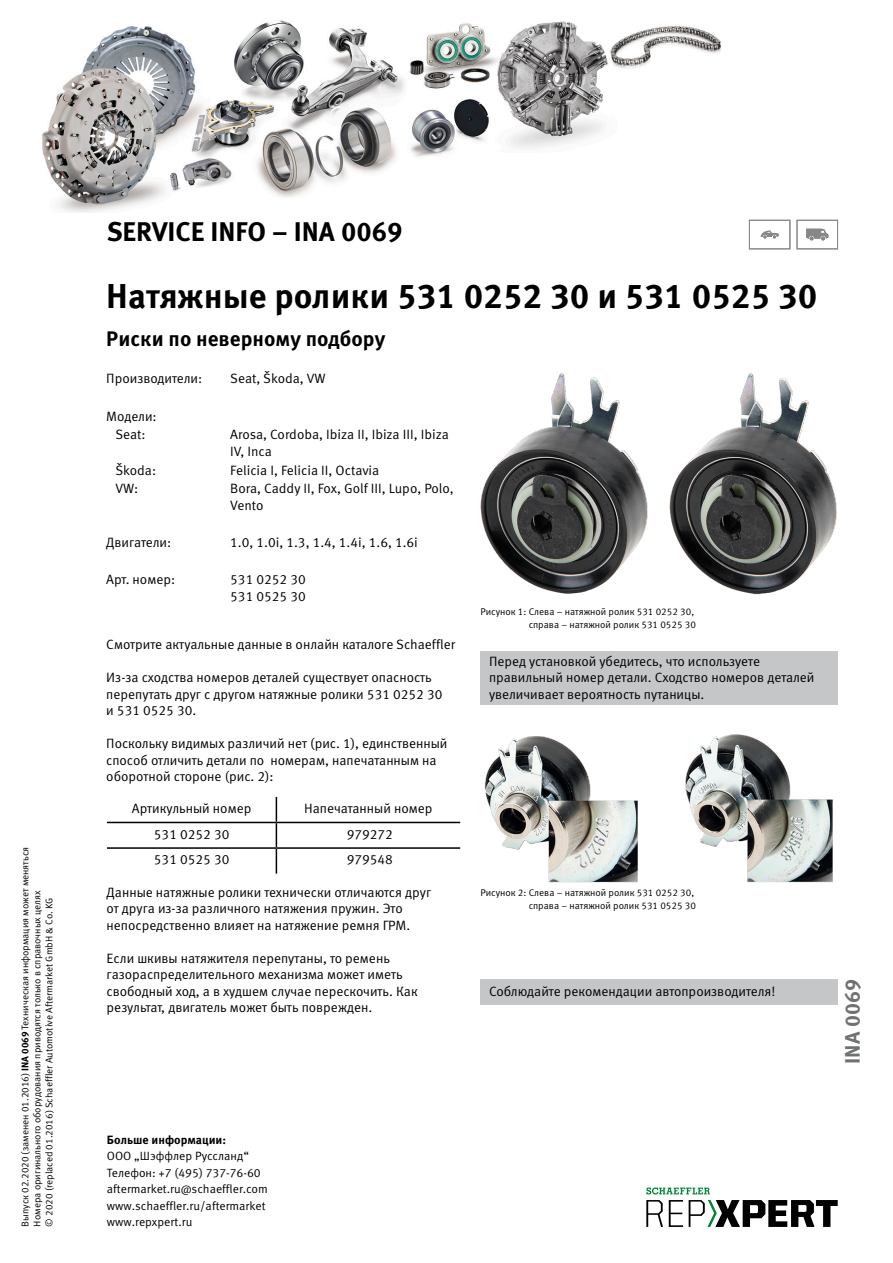
<style>
.page{position:relative;width:893px;height:1263px;background:#fff}
.page>*{position:absolute;margin:0;border:0;box-sizing:border-box;transform-origin:0 0}
.t1{font:700 34.5px "Meta Pro";color:#000}
.t2{font:700 27px "Meta Pro";color:#000}
.t3{font:700 21px "Meta Pro";color:#000}
.t4{font:700 21px "Meta Pro";color:#6f7172}
.t5{font:13.5px/16.5px "Meta Pro Norm";color:#000}
.t6{font:12px/16.5px "Meta Pro Norm";color:#000}
.t7{font:700 12px "Meta Pro";color:#000}
.t8{font:9.75px/12.8px "Meta Pro Norm";color:#000;text-align:right}
.s1{font-family:"Meta Pro";font-weight:700}
</style>
<div class="page">
<div style="left:480px;top:651px;width:358px;height:54px;background:#c5c6c7"></div>
<img style="left:480px;top:372px;width:357px;height:223px">
<hr style="left:107px;top:822px;width:169px;height:1px;background:#000">
<hr style="left:276px;top:822px;width:184px;height:1px;background:#000">
<hr style="left:107px;top:847px;width:169px;height:2px;background:#000">
<hr style="left:276px;top:847px;width:184px;height:2px;background:#000">
<svg style="left:276px;top:797px;width:1px;height:77px"></svg>
<img style="left:484px;top:734px;width:349px;height:149px">
<div style="left:480px;top:980px;width:358px;height:25px;background:#c5c6c7"></div>
<div style="left:749px;top:220px;width:41px;height:29px;border:1px solid #868789"></div>
<svg style="left:761px;top:231px;width:18px;height:7px"></svg>
<div style="left:797px;top:220px;width:41px;height:29px;border:1px solid #868789"></div>
<svg style="left:806px;top:229px;width:22px;height:11px"></svg>
<img style="left:42px;top:20px;width:679px;height:193px">
<svg style="left:646px;top:1200px;width:17px;height:27px"></svg>
<svg style="left:669px;top:1200px;width:14px;height:27px"></svg>
<svg style="left:689px;top:1200px;width:149px;height:27px"></svg>
<svg style="left:646px;top:1187px;width:64px;height:7px"></svg>
<p class="t8" style="left:18px;top:1226px;width:381px;rotate:-90deg">Выпуск 02.2020 (заменен 01.2016) <span class="s1">INA 0069</span> Техническая информация может меняться</p>
<p class="t8" style="left:31px;top:1226px;width:337px;line-height:12px;text-align:left;rotate:-90deg">Номера оригинального оборудования приводятся только в справочных целях © 2020 (replaced 01.2016) Schaeffler Automotive Aftermarket GmbH &amp; Co. KG</p>
<h2 class="t2" style="left:107px;top:210px;width:297px">SERVICE INFO – INA 0069</h2>
<h1 class="t1" style="left:106px;top:269px;width:713px">Натяжные ролики 531 0252 30 и 531 0525 30</h1>
<h3 class="t3" style="left:106px;top:323px;width:281px">Риски по неверному подбору</h3>
<p class="t5" style="left:106px;top:369px;width:97px">Производители:</p>
<p class="t5" style="left:230px;top:369px;width:97px">Seat, Škoda, VW</p>
<p class="t5" style="left:106px;top:406px;width:52px;line-height:18.8px;text-align:center">Модели:<br>Seat:</p>
<p class="t5" style="left:230px;top:425px;width:220px">Arosa, Cordoba, Ibiza II, Ibiza III, Ibiza<br>IV, Inca</p>
<p class="t5" style="left:115px;top:461px;width:42px">Škoda:</p>
<p class="t5" style="left:230px;top:461px;width:151px">Felicia I, Felicia II, Octavia</p>
<p class="t5" style="left:115px;top:479px;width:24px">VW:</p>
<p class="t5" style="left:230px;top:479px;width:225px">Bora, Caddy II, Fox, Golf III, Lupo, Polo,<br>Vento</p>
<p class="t5" style="left:106px;top:533px;width:66px">Двигатели:</p>
<p class="t5" style="left:230px;top:533px;width:189px">1.0, 1.0i, 1.3, 1.4, 1.4i, 1.6, 1.6i</p>
<p class="t5" style="left:106px;top:571px;width:70px">Арт. номер:</p>
<p class="t5" style="left:230px;top:571px;width:77px">531 0252 30<br>531 0525 30</p>
<p class="t5" style="left:106px;top:635px;width:350px">Смотрите актуальные данные в онлайн каталоге Schaeffler</p>
<p class="t5" style="left:106px;top:668px;width:338px">Из-за сходства номеров деталей существует опасность перепутать друг с другом натяжные ролики 531 0252 30 и 531 0525 30.</p>
<p class="t5" style="left:106px;top:734px;width:343px">Поскольку видимых различий нет (рис. 1), единственный способ отличить детали по номерам, напечатанным на оборотной стороне (рис. 2):</p>
<p class="t5" style="left:132px;top:799px;width:121px">Артикульный номер</p>
<p class="t5" style="left:304px;top:799px;width:130px">Напечатанный номер</p>
<p class="t5" style="left:154px;top:825px;width:77px">531 0252 30</p>
<p class="t5" style="left:347px;top:825px;width:48px">979272</p>
<p class="t5" style="left:154px;top:850px;width:77px">531 0525 30</p>
<p class="t5" style="left:347px;top:850px;width:48px">979548</p>
<p class="t5" style="left:107px;top:883px;width:326px">Данные натяжные ролики технически отличаются друг от друга из-за различного натяжения пружин. Это непосредственно влияет на натяжение ремня ГРМ.</p>
<p class="t5" style="left:107px;top:949px;width:313px">Если шкивы натяжителя перепутаны, то ремень газораспределительного механизма может иметь свободный ход, а в худшем случае перескочить. Как результат, двигатель может быть поврежден.</p>
<p class="t8" style="left:480px;top:605px;width:217px">Рисунок 1: Слева – натяжной ролик 531 0252 30, справа – натяжной ролик 531 0525 30</p>
<p class="t5" style="left:489px;top:652px;width:327px">Перед установкой убедитесь, что используете правильный номер детали. Сходство номеров деталей увеличивает вероятность путаницы.</p>
<p class="t8" style="left:480px;top:886px;width:217px">Рисунок 2: Слева – натяжной ролик 531 0252 30, справа – натяжной ролик 531 0525 30</p>
<p class="t5" style="left:489px;top:982px;width:288px">Соблюдайте рекомендации автопроизводителя!</p>
<h3 class="t4" style="left:836px;top:1064px;width:86px;rotate:-90deg">INA 0069</h3>
<p class="t7" style="left:107px;top:1130px;width:121px">Больше информации:</p>
<p class="t6" style="left:107px;top:1147px;width:162px">ООО „Шэффлер Руссланд“<br>Телефон: +7 (495) 737-76-60 aftermarket.ru@schaeffler.com www.schaeffler.ru/aftermarket</p>
<p class="t6" style="left:107px;top:1213px;width:87px">www.repxpert.ru</p>
</div>
